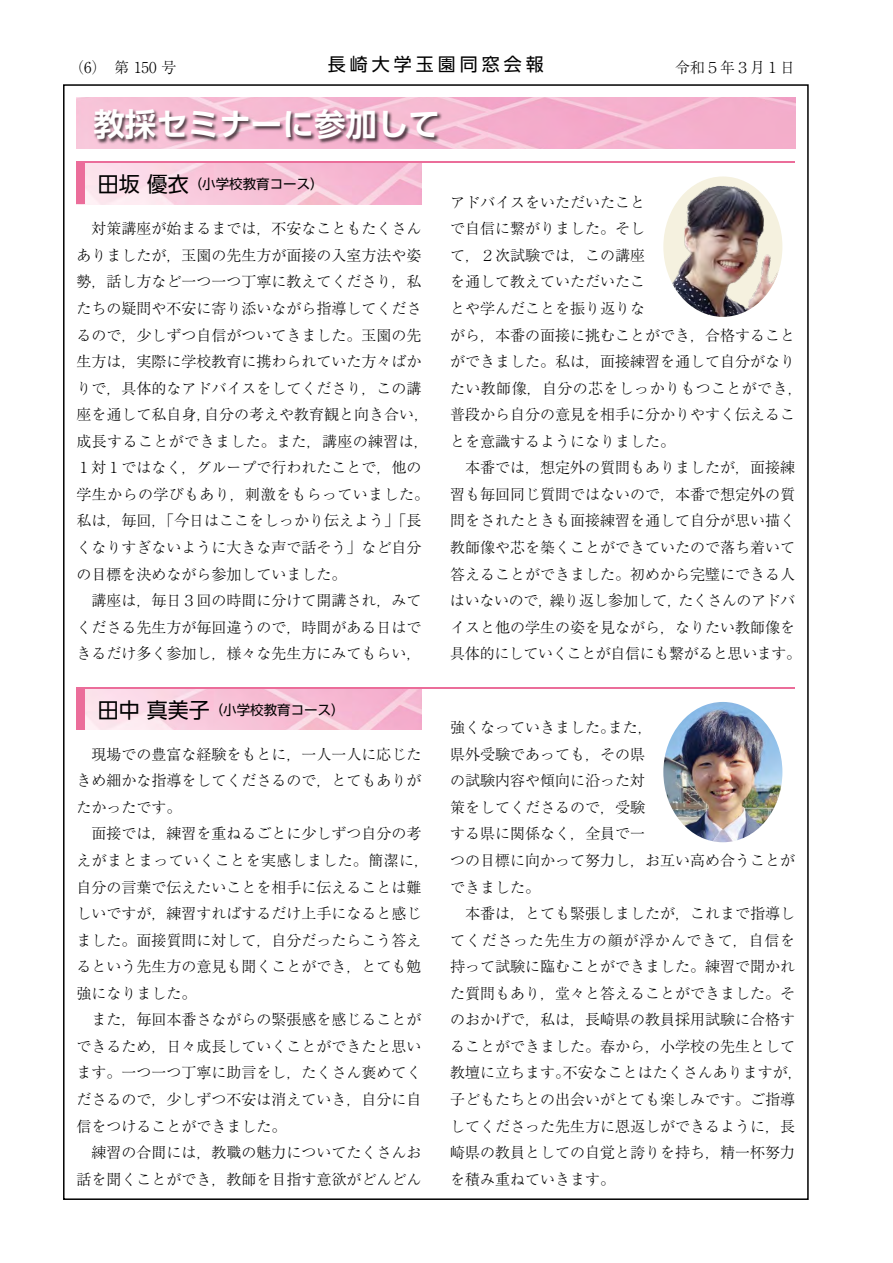
<style>
.page{position:relative;width:893px;height:1263px;background:#fff}
.page>*{position:absolute;margin:0;border:0;box-sizing:border-box;transform-origin:0 0}
.t1{font:700 31.5px "UD Shin Go Pr 6 De";color:#fff}
.t2{font:18px "UD Shin Go Pr 6";letter-spacing:.22em;color:#000}
.t3{font:300 15px/26.5px "Ryumin Pr 6";color:#000}
.t4{font:13.5px "UD Shin Go Pr 6";color:#000}
.s1{font-size:21px}
</style>
<div class="page">
<img style="left:76px;top:98px;width:719px;height:51px">
<img style="left:92px;top:107px;width:354px;height:42px">
<img style="left:85px;top:163px;width:336px;height:41px">
<div style="left:76px;top:162px;width:9px;height:42px;background:#eb6d9a"></div>
<hr style="left:76px;top:162px;width:719px;height:1px;background:#eb6d9a">
<img style="left:85px;top:688px;width:336px;height:41px">
<div style="left:76px;top:687px;width:9px;height:42px;background:#eb6d9a"></div>
<hr style="left:76px;top:687px;width:719px;height:1px;background:#eb6d9a">
<div style="left:663px;top:176px;width:119px;height:141px;background:#f5f1df;border-radius:50%"></div>
<img style="left:663px;top:186px;width:119px;height:131px">
<img style="left:663px;top:702px;width:119px;height:140px">
<p class="t3" style="left:69px;top:53px;width:109px">（6）　第 150 号</p>
<p class="t2" style="left:328px;top:50px;width:217px">長崎大学玉園同窓会報</p>
<p class="t3" style="left:675px;top:53px;width:122px">令和５年３月１日</p>
<h1 class="t1" style="left:93px;top:99px;width:348px">教採セミナーに参加して</h1>
<p class="t4" style="left:98px;top:173px;width:227px"><span class="s1">田坂 優衣</span>（小学校教育コース）</p>
<p class="t3" style="left:77px;top:215px;width:354px">　対策講座が始まるまでは，不安なこともたくさんありましたが，玉園の先生方が面接の入室方法や姿勢，話し方など一つ一つ丁寧に教えてくださり，私たちの疑問や不安に寄り添いながら指導してくださるので，少しずつ自信がついてきました。玉園の先生方は，実際に学校教育に携わられていた方々ばかりで，具体的なアドバイスをしてくださり，この講座を通して私自身，自分の考えや教育観と向き合い，成長することができました。また，講座の練習は，<br>１対１ではなく，グループで行われたことで，他の学生からの学びもあり，刺激をもらっていました。私は，毎回，「今日はここをしっかり伝えよう」「長くなりすぎないように大きな声で話そう」など自分の目標を決めながら参加していました。<br>　講座は，毎日３回の時間に分けて開講され，みてくださる先生方が毎回違うので，時間がある日はできるだけ多く参加し，様々な先生方にみてもらい，</p>
<p class="t4" style="left:98px;top:699px;width:248px"><span class="s1">田中 真美子</span>（小学校教育コース）</p>
<p class="t3" style="left:77px;top:740px;width:354px">　現場での豊富な経験をもとに，一人一人に応じたきめ細かな指導をしてくださるので，とてもありがたかったです。<br>　面接では，練習を重ねるごとに少しずつ自分の考えがまとまっていくことを実感しました。簡潔に，自分の言葉で伝えたいことを相手に伝えることは難しいですが，練習すればするだけ上手になると感じました。面接質問に対して，自分だったらこう答えるという先生方の意見も聞くことができ，とても勉強になりました。<br>　また，毎回本番さながらの緊張感を感じることができるため，日々成長していくことができたと思います。一つ一つ丁寧に助言をし，たくさん褒めてくださるので，少しずつ不安は消えていき，自分に自信をつけることができました。<br>　練習の合間には，教職の魅力についてたくさんお話を聞くことができ，教師を目指す意欲がどんどん</p>
<p class="t3" style="left:450px;top:188px;width:354px">アドバイスをいただいたこと<br>で自信に繋がりました。そし<br>て，２次試験では，この講座<br>を通して教えていただいたこ<br>とや学んだことを振り返りな<br>がら，本番の面接に挑むことができ，合格することができました。私は，面接練習を通して自分がなりたい教師像，自分の芯をしっかりもつことができ，普段から自分の意見を相手に分かりやすく伝えることを意識するようになりました。<br>　本番では，想定外の質問もありましたが，面接練習も毎回同じ質問ではないので，本番で想定外の質問をされたときも面接練習を通して自分が思い描く教師像や芯を築くことができていたので落ち着いて答えることができました。初めから完璧にできる人はいないので，繰り返し参加して，たくさんのアドバイスと他の学生の姿を見ながら，なりたい教師像を具体的にしていくことが自信にも繋がると思います。</p>
<p class="t3" style="left:450px;top:713px;width:354px">強くなっていきました。また，<br>県外受験であっても，その県<br>の試験内容や傾向に沿った対<br>策をしてくださるので，受験<br>する県に関係なく，全員で一<br>つの目標に向かって努力し，お互い高め合うことができました。<br>　本番は，とても緊張しましたが，これまで指導してくださった先生方の顔が浮かんできて，自信を持って試験に臨むことができました。練習で聞かれた質問もあり，堂々と答えることができました。そのおかげで，私は，長崎県の教員採用試験に合格することができました。春から，小学校の先生として教壇に立ちます。不安なことはたくさんありますが，子どもたちとの出会いがとても楽しみです。ご指導してくださった先生方に恩返しができるように，長崎県の教員としての自覚と誇りを持ち，精一杯努力を積み重ねていきます。</p>
</div>
